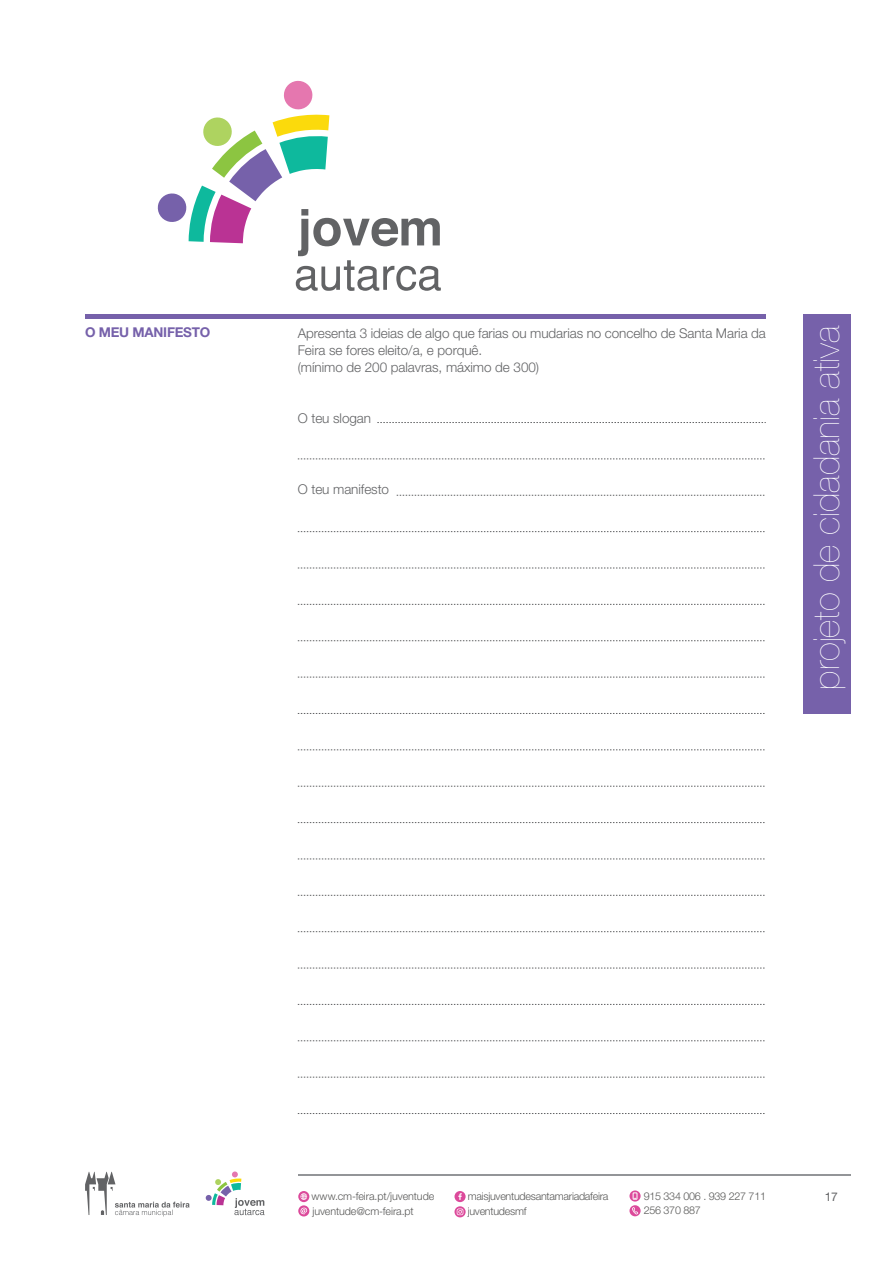
<style>
.page{position:relative;width:893px;height:1262px;background:#fff}
.page>*{position:absolute;margin:0;border:0;box-sizing:border-box;transform-origin:0 0}
.t1{font:200 36px "Helvetica Neue";color:#fff}
.t2{font:300 13.5px/17.2px "Helvetica Neue";letter-spacing:-.005em;color:#626365}
.t3{font:700 13.5px "Helvetica Neue";letter-spacing:-.02em;color:#7661aa}
.t4{font:12px "Helvetica Neue";color:#626365}
.t5{font:300 10.8px/13.5px "Helvetica Neue";letter-spacing:-.025em;color:#585857}
.t6{font:300 10.8px "Helvetica Neue";letter-spacing:-.005em;color:#585857}
</style>
<div class="page">
<div style="left:85px;top:314px;width:680px;height:5px;background:#7661aa"></div>
<div style="left:803px;top:314px;width:47px;height:400px;background:#7661aa"></div>
<svg style="left:157px;top:80px;width:284px;height:211px"></svg>
<hr style="left:298px;top:1174px;width:552px;height:1px;background:#939598">
<svg style="left:85px;top:1171px;width:104px;height:45px"></svg>
<svg style="left:205px;top:1194px;width:7px;height:7px"></svg>
<svg style="left:212px;top:1171px;width:52px;height:44px"></svg>
<div style="left:454px;top:1191px;width:11px;height:11px;background:#dc4a9b;border-radius:50%"></div>
<svg style="left:458px;top:1193px;width:4px;height:6px"></svg>
<svg style="left:298px;top:1191px;width:11px;height:11px"></svg>
<svg style="left:300px;top:1193px;width:7px;height:6px"></svg>
<svg style="left:454px;top:1206px;width:11px;height:11px"></svg>
<svg style="left:456px;top:1208px;width:7px;height:7px"></svg>
<svg style="left:298px;top:1205px;width:11px;height:11px"></svg>
<svg style="left:300px;top:1207px;width:7px;height:7px"></svg>
<svg style="left:629px;top:1205px;width:11px;height:11px"></svg>
<svg style="left:631px;top:1207px;width:7px;height:7px"></svg>
<svg style="left:629px;top:1190px;width:11px;height:11px"></svg>
<svg style="left:632px;top:1192px;width:5px;height:7px"></svg>
<svg style="left:377px;top:422px;width:388px;height:1px"></svg>
<svg style="left:298px;top:458px;width:467px;height:1px"></svg>
<svg style="left:396px;top:495px;width:369px;height:1px"></svg>
<svg style="left:298px;top:531px;width:467px;height:1px"></svg>
<svg style="left:298px;top:567px;width:467px;height:1px"></svg>
<svg style="left:298px;top:604px;width:467px;height:1px"></svg>
<svg style="left:298px;top:640px;width:467px;height:1px"></svg>
<svg style="left:298px;top:676px;width:467px;height:1px"></svg>
<svg style="left:298px;top:713px;width:467px;height:1px"></svg>
<svg style="left:298px;top:749px;width:467px;height:1px"></svg>
<svg style="left:298px;top:786px;width:467px;height:1px"></svg>
<svg style="left:298px;top:822px;width:467px;height:1px"></svg>
<svg style="left:298px;top:858px;width:467px;height:1px"></svg>
<svg style="left:298px;top:895px;width:467px;height:1px"></svg>
<svg style="left:298px;top:931px;width:467px;height:1px"></svg>
<svg style="left:298px;top:967px;width:467px;height:1px"></svg>
<svg style="left:298px;top:1004px;width:467px;height:1px"></svg>
<svg style="left:298px;top:1040px;width:467px;height:1px"></svg>
<svg style="left:298px;top:1076px;width:467px;height:1px"></svg>
<svg style="left:298px;top:1113px;width:467px;height:1px"></svg>
<p class="t3" style="left:85px;top:322px;width:127px">O MEU MANIFESTO</p>
<h1 class="t1" style="left:798px;top:689px;width:365px;rotate:-90deg">projeto de cidadania ativa</h1>
<p class="t2" style="left:298px;top:323px;width:469px">Apresenta 3 ideias de algo que farias ou mudarias no concelho de Santa Maria da<br>Feira se fores eleito/a, e porquê.<br>(mínimo de 200 palavras, máximo de 300)</p>
<p class="t2" style="left:298px;top:408px;width:75px">O teu slogan</p>
<p class="t2" style="left:298px;top:479px;width:93px">O teu manifesto</p>
<p class="t6" style="left:311px;top:1187px;width:124px">www.cm-feira.pt/juventude</p>
<p class="t5" style="left:467px;top:1188px;width:142px">maisjuventudesantamariadafeira</p>
<p class="t5" style="left:312px;top:1203px;width:103px">juventude@cm-feira.pt</p>
<p class="t5" style="left:467px;top:1203px;width:60px">juventudesmf</p>
<p class="t5" style="left:643px;top:1189px;width:124px">915 334 006 . 939 227 711<br>256 370 887</p>
<p class="t4" style="left:824px;top:1187px;width:15px">17</p>
</div>
